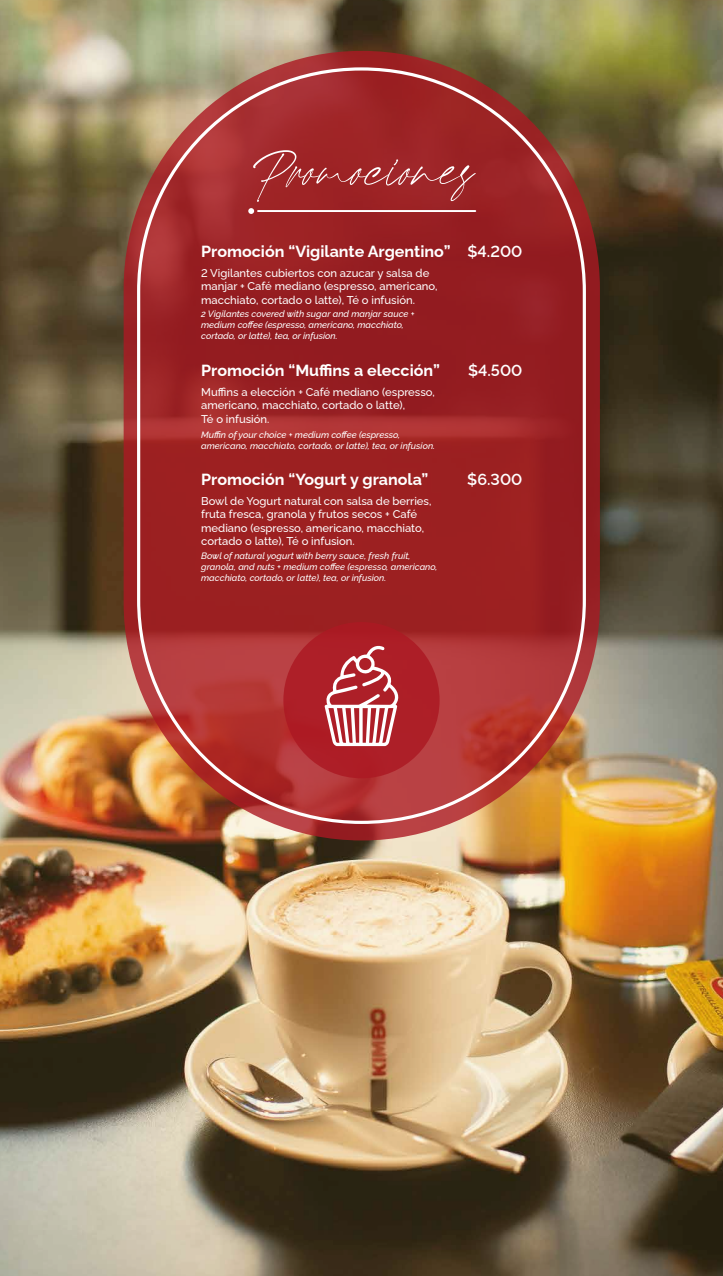
<style>
.page{position:relative;width:723px;height:1276px;background:#fff}
.page>*{position:absolute;margin:0;border:0;box-sizing:border-box;transform-origin:0 0}
.t1{font:58.2px "Kallimata Script";color:#fff}
.t2{font:700 16.05px "Raleway";color:#fff}
.t3{font:600 16.05px "Raleway";color:#fff}
.t4{font:500 11.25px/13.5px "Raleway";color:#fff}
.t5{font:italic 500 9.15px/11.1px "Raleway";color:#fff}
</style>
<div class="page">
<img style="left:0;top:0;width:723px;height:1276px">
<svg style="left:124px;top:51px;width:476px;height:789px;background:#a1292b"></svg>
<svg style="left:248px;top:208px;width:6px;height:6px"></svg>
<hr style="left:258px;top:210px;width:217px;height:2px;background:#fff">
<div style="left:283px;top:622px;width:157px;height:156px;background:#ac1923;border-radius:78px"></div>
<svg style="left:324px;top:645px;width:75px;height:101px"></svg>
<h1 class="t1" style="left:253px;top:135px;width:219px">Promociones</h1>
<h2 class="t2" style="left:201px;top:239px;width:251px">Promoción “Vigilante Argentino”</h2>
<p class="t4" style="left:201px;top:265px;width:238px">2 Vigilantes cubiertos con azucar y salsa de manjar + Café mediano (espresso, americano, macchiato, cortado o latte), Té o infusión.</p>
<p class="t5" style="left:201px;top:307px;width:215px">2 Vigilantes covered with sugar and manjar sauce + medium coffee (espresso, americano, macchiato, cortado, or latte), tea, or infusion.</p>
<h2 class="t2" style="left:201px;top:358px;width:240px">Promoción “Muffins a elección”</h2>
<p class="t4" style="left:201px;top:384px;width:235px">Muffins a elección + Café mediano (espresso, americano, macchiato, cortado o latte),<br>Té o infusión.</p>
<p class="t5" style="left:201px;top:428px;width:235px">Muffin of your choice + medium coffee (espresso, americano, macchiato, cortado, or latte), tea, or infusion.</p>
<h2 class="t2" style="left:201px;top:466px;width:229px">Promoción “Yogurt y granola”</h2>
<p class="t4" style="left:201px;top:493px;width:232px">Bowl de Yogurt natural con salsa de berries, fruta fresca, granola y frutos secos + Café mediano (espresso, americano, macchiato, cortado o latte), Té o infusion.</p>
<p class="t5" style="left:201px;top:549px;width:238px">Bowl of natural yogurt with berry sauce, fresh fruit, granola, and nuts + medium coffee (espresso, americano, macchiato, cortado, or latte), tea, or infusion.</p>
<h2 class="t3" style="left:467px;top:239px;width:56px">$4.200</h2>
<h2 class="t3" style="left:468px;top:358px;width:56px">$4.500</h2>
<h2 class="t3" style="left:467px;top:466px;width:57px">$6.300</h2>
</div>
